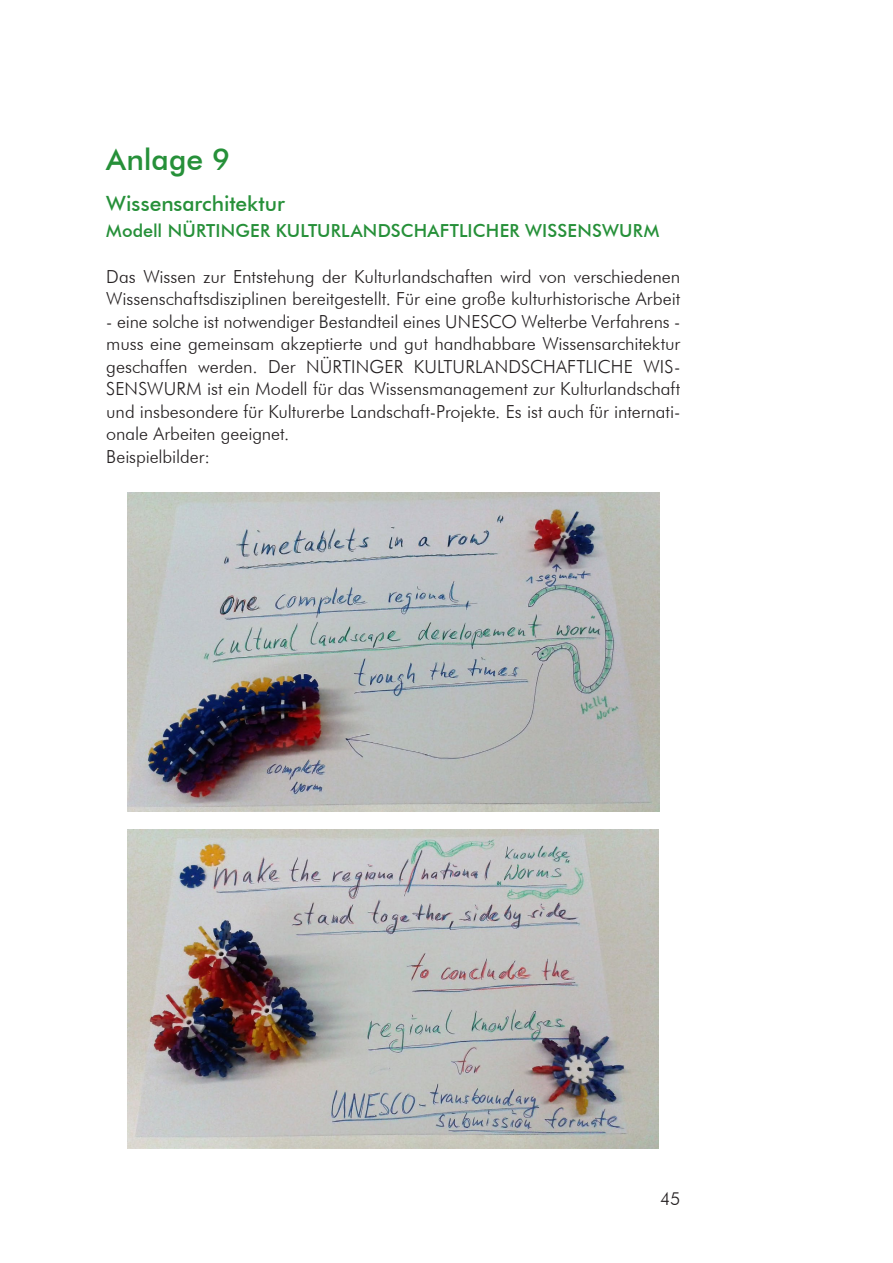
<style>
.page{position:relative;width:893px;height:1263px;background:#fff}
.page>*{position:absolute;margin:0;border:0;box-sizing:border-box;transform-origin:0 0}
.t1{font:500 30px "Futura BT";letter-spacing:-.005em;color:#269039}
.t2{font:500 21px "Futura BT";letter-spacing:-.005em;color:#269039}
.t3{font:300 18px/22.5px "Futura BT";letter-spacing:-.005em;color:#231f20}
.t4{font:500 18px "Futura BT";letter-spacing:.01em;color:#269039}
</style>
<div class="page">
<img style="left:128px;top:493px;width:531px;height:319px">
<img style="left:128px;top:829px;width:531px;height:319px">
<h1 class="t1" style="left:106px;top:141px;width:125px">Anlage 9</h1>
<p class="t2" style="left:106px;top:190px;width:180px">Wissensarchitektur</p>
<p class="t4" style="left:106px;top:220px;width:555px">Modell NÜRTINGER KULTURLANDSCHAFTLICHER WISSENSWURM</p>
<p class="t3" style="left:106px;top:265px;width:576px">Das Wissen zur Entstehung der Kulturlandschaften wird von verschiedenen<br>Wissenschaftsdisziplinen bereitgestellt. Für eine große kulturhistorische Arbeit</p>
<p class="t3" style="left:106px;top:310px;width:576px">- eine solche ist notwendiger Bestandteil eines UNESCO Welterbe Verfahrens - muss eine gemeinsam akzeptierte und gut handhabbare Wissensarchitektur geschaffen werden. Der NÜRTINGER KULTURLANDSCHAFTLICHE WIS-SENSWURM ist ein Modell für das Wissensmanagement zur Kulturlandschaft und insbesondere für Kulturerbe Landschaft-Projekte. Es ist auch für internati&shy;onale Arbeiten geeignet.<br>Beispielbilder:</p>
<p class="t3" style="left:660px;top:1187px;width:22px">45</p>
</div>
